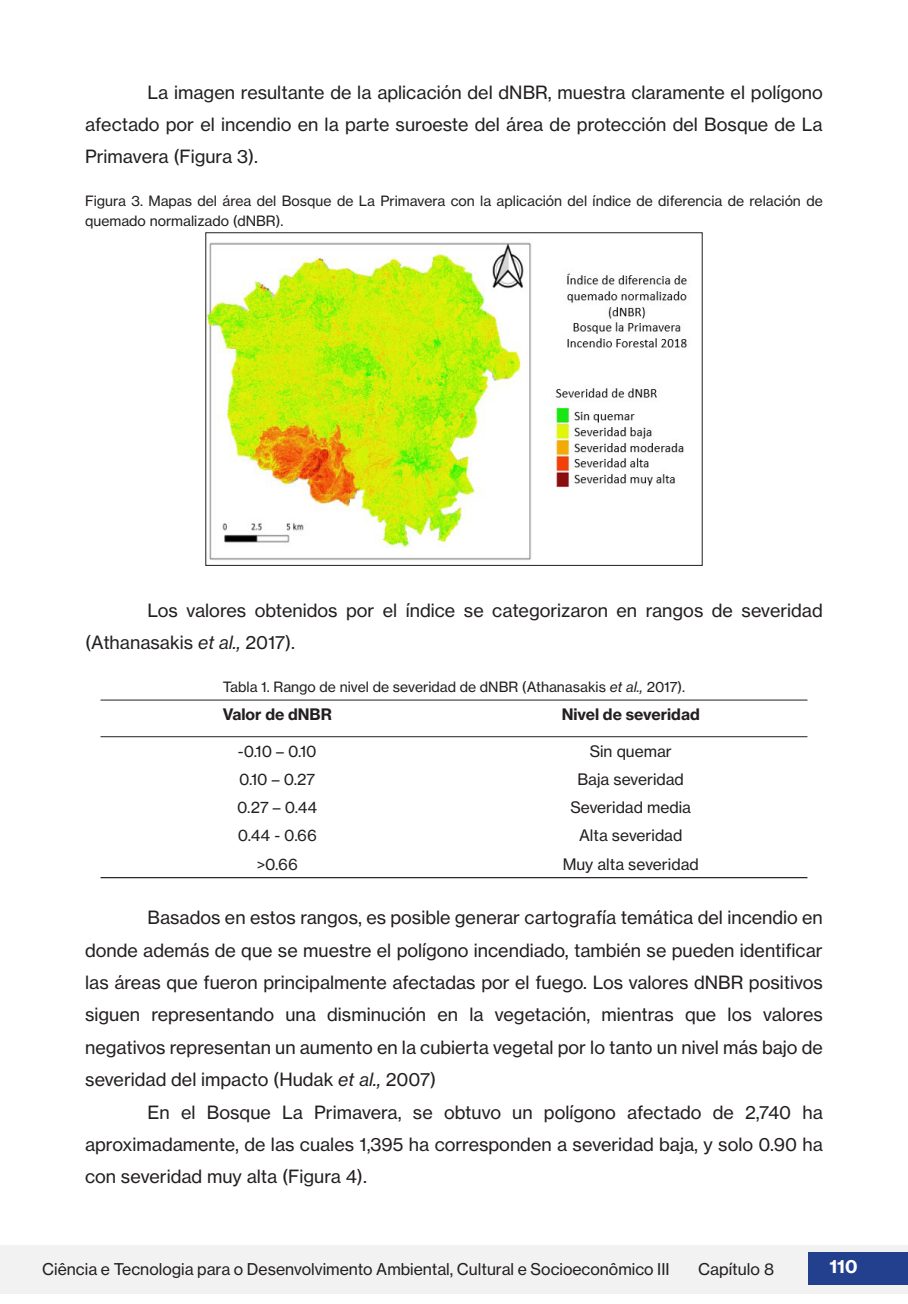
<style>
.page{position:relative;width:908px;height:1304px;background:#fff}
.page>*{position:absolute;margin:0;border:0;box-sizing:border-box;transform-origin:0 0}
.CORPO_DO_TEXTO_ATUAL{font:18px/32.4px "N Haas Grotesk TX Pro 55 Rg";color:#231f20;text-align:justify}
.t1{font:18px "N Haas Grotesk TX Pro 75 Bd";color:#fff}
.t2{font:16px "N Haas Grotesk TX Pro 55 Rg";color:#231f20}
.t3{font:15.6px "N Haas Grotesk TX Pro 55 Rg";color:#231f20}
.t4{font:15.6px "N Haas Grotesk TX Pro 75 Bd";color:#231f20}
.LEGENDAS_DE_TABELAS_E_IMAGENS{font:14px/20px "N Haas Grotesk TX Pro 55 Rg";color:#231f20}
.s1{font-family:"N Haas Grotesk TX Pro 56 It"}
</style>
<div class="page">
<div style="left:0;top:1245px;width:907px;height:49px;background:#f2f2f2"></div>
<div style="left:808px;top:1252px;width:99px;height:33px;background:#23408f"></div>
<hr style="left:100px;top:700px;width:354px;height:1px;background:#231f20">
<hr style="left:454px;top:700px;width:353px;height:1px;background:#231f20">
<hr style="left:100px;top:736px;width:354px;height:1px;background:#231f20">
<hr style="left:454px;top:736px;width:353px;height:1px;background:#231f20">
<hr style="left:100px;top:877px;width:354px;height:1px;background:#231f20">
<hr style="left:454px;top:877px;width:353px;height:1px;background:#231f20">
<img style="left:207px;top:242px;width:480px;height:318px">
<p class="CORPO_DO_TEXTO_ATUAL" style="left:85px;top:77px;width:738px;text-indent:62px">La imagen resultante de la aplicación del dNBR, muestra claramente el polígono afectado por el incendio en la parte suroeste del área de protección del Bosque de La Primavera (Figura 3).</p>
<p class="LEGENDAS_DE_TABELAS_E_IMAGENS" style="left:85px;top:191px;width:738px">Figura 3. Mapas del área del Bosque de La Primavera con la aplicación del índice de diferencia de relación de quemado normalizado (dNBR).</p>
<p class="CORPO_DO_TEXTO_ATUAL" style="left:85px;top:594px;width:738px;text-indent:62px">Los valores obtenidos por el índice se categorizaron en rangos de severidad (Athanasakis <span class="s1">et al.,</span> 2017).</p>
<p class="LEGENDAS_DE_TABELAS_E_IMAGENS" style="left:223px;top:676px;width:464px">Tabla 1. Rango de nivel de severidad de dNBR (Athanasakis <span class="s1">et al.,</span> 2017).</p>
<p class="t4" style="left:222px;top:705px;width:111px">Valor de dNBR</p>
<p class="t4" style="left:561px;top:705px;width:139px">Nivel de severidad</p>
<p class="t3" style="left:238px;top:742px;width:80px">-0.10 – 0.10</p>
<p class="t3" style="left:589px;top:742px;width:84px">Sin quemar</p>
<p class="t3" style="left:239px;top:770px;width:77px">0.10 – 0.27</p>
<p class="t3" style="left:577px;top:770px;width:108px">Baja severidad</p>
<p class="t3" style="left:237px;top:798px;width:81px">0.27 – 0.44</p>
<p class="t3" style="left:570px;top:798px;width:122px">Severidad media</p>
<p class="t3" style="left:237px;top:826px;width:81px">0.44 - 0.66</p>
<p class="t3" style="left:578px;top:826px;width:105px">Alta severidad</p>
<p class="t3" style="left:256px;top:854px;width:42px">&gt;0.66</p>
<p class="t3" style="left:562px;top:854px;width:137px">Muy alta severidad</p>
<p class="CORPO_DO_TEXTO_ATUAL" style="left:85px;top:901px;width:739px;text-indent:62px">Basados en estos rangos, es posible generar cartografía temática del incendio en donde además de que se muestre el polígono incendiado, también se pueden identificar las áreas que fueron principalmente afectadas por el fuego. Los valores dNBR positivos siguen representando una disminución en la vegetación, mientras que los valores negativos representan un aumento en la cubierta vegetal por lo tanto un nivel más bajo de severidad del impacto (Hudak <span class="s1">et al.,</span> 2007)</p>
<p class="CORPO_DO_TEXTO_ATUAL" style="left:85px;top:1096px;width:739px;text-indent:62px">En el Bosque La Primavera, se obtuvo un polígono afectado de 2,740 ha aproximadamente, de las cuales 1,395 ha corresponden a severidad baja, y solo 0.90 ha con severidad muy alta (Figura 4).</p>
<p class="t2" style="left:42px;top:1260px;width:628px">Ciência e Tecnologia para o Desenvolvimento Ambiental, Cultural e Socioeconômico III</p>
<p class="t2" style="left:697px;top:1260px;width:78px">Capítulo 8</p>
<p class="t1" style="left:829px;top:1255px;width:30px">110</p>
</div>
